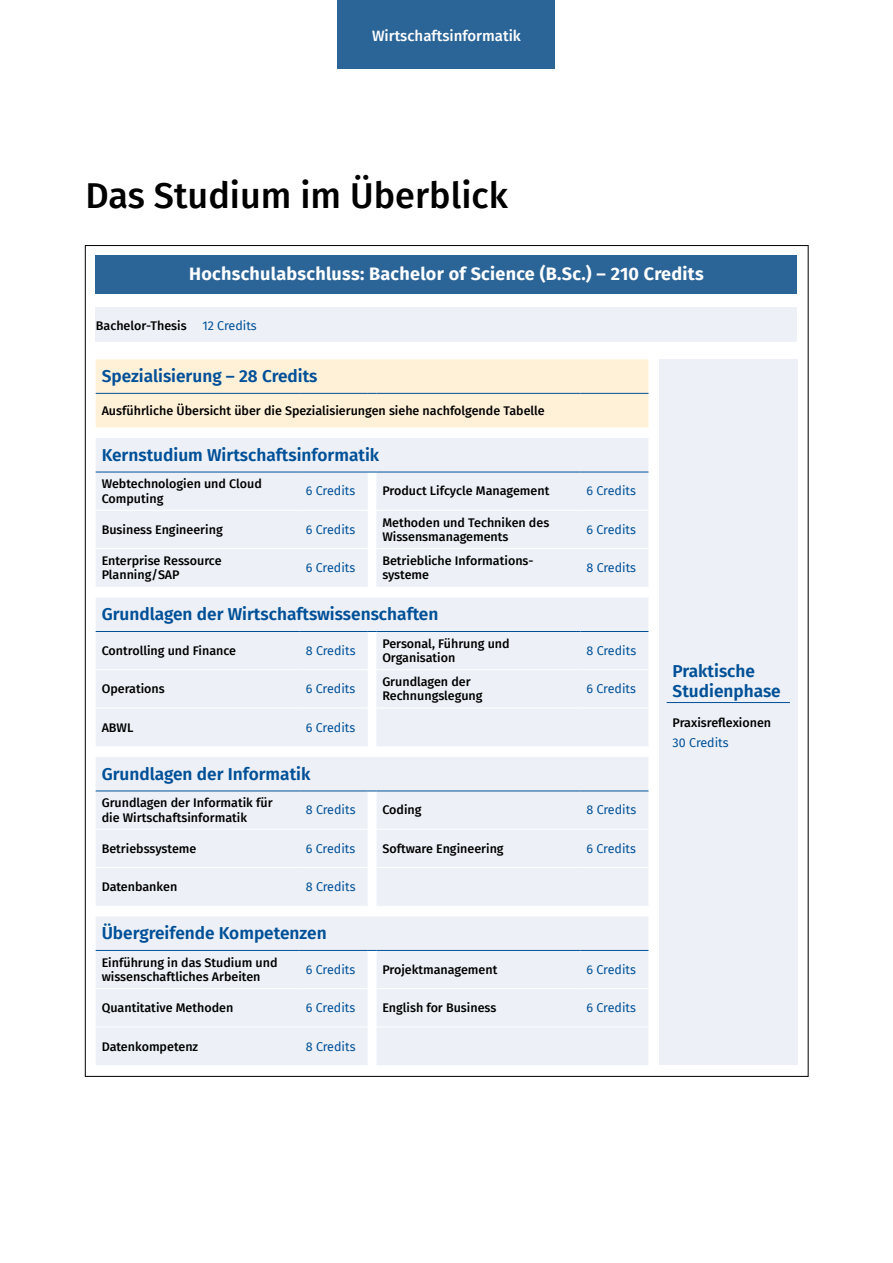
<style>
.page{position:relative;width:893px;height:1263px;background:#fff}
.page>*{position:absolute;margin:0;border:0;box-sizing:border-box;transform-origin:0 0}
.t1{font:500 36px "Fira Sans";color:#000}
.t2{font:700 18px "Fira Sans";letter-spacing:.015em;color:#fff}
.t3{font:600 17.25px/19.5px "Fira Sans";color:#005098}
.t4{font:500 15px "Fira Sans";color:#fff}
.t5{font:500 12.6px/14.2px "Fira Sans";color:#000}
.t6{font:12.6px "Fira Sans";color:#005098}
</style>
<div class="page">
<div style="left:659px;top:359px;width:138px;height:706px;background:#edf1f7"></div>
<div style="left:96px;top:255px;width:701px;height:38px;background:#2b6497"></div>
<div style="left:96px;top:307px;width:701px;height:34px;background:#edf1f7"></div>
<div style="left:96px;top:438px;width:552px;height:627px;background:#edf1f7"></div>
<hr style="left:96px;top:510px;width:204px;height:1px;background:#fff">
<hr style="left:300px;top:510px;width:68px;height:1px;background:#fff">
<hr style="left:96px;top:548px;width:204px;height:1px;background:#fff">
<hr style="left:300px;top:548px;width:68px;height:1px;background:#fff">
<hr style="left:376px;top:510px;width:204px;height:1px;background:#fff">
<hr style="left:580px;top:510px;width:68px;height:1px;background:#fff">
<hr style="left:376px;top:548px;width:204px;height:1px;background:#fff">
<hr style="left:580px;top:548px;width:68px;height:1px;background:#fff">
<hr style="left:96px;top:669px;width:204px;height:1px;background:#fff">
<hr style="left:300px;top:669px;width:68px;height:1px;background:#fff">
<hr style="left:96px;top:708px;width:204px;height:1px;background:#fff">
<hr style="left:300px;top:708px;width:68px;height:1px;background:#fff">
<hr style="left:376px;top:669px;width:204px;height:1px;background:#fff">
<hr style="left:580px;top:669px;width:68px;height:1px;background:#fff">
<hr style="left:96px;top:829px;width:204px;height:1px;background:#fff">
<hr style="left:300px;top:829px;width:68px;height:1px;background:#fff">
<hr style="left:96px;top:867px;width:204px;height:1px;background:#fff">
<hr style="left:300px;top:867px;width:68px;height:1px;background:#fff">
<hr style="left:96px;top:988px;width:204px;height:1px;background:#fff">
<hr style="left:300px;top:988px;width:68px;height:1px;background:#fff">
<hr style="left:96px;top:1026px;width:204px;height:1px;background:#fff">
<hr style="left:300px;top:1026px;width:68px;height:1px;background:#fff">
<hr style="left:376px;top:829px;width:204px;height:1px;background:#fff">
<hr style="left:580px;top:829px;width:68px;height:1px;background:#fff">
<hr style="left:376px;top:867px;width:204px;height:1px;background:#fff">
<hr style="left:580px;top:867px;width:68px;height:1px;background:#fff">
<hr style="left:376px;top:988px;width:204px;height:1px;background:#fff">
<hr style="left:580px;top:988px;width:68px;height:1px;background:#fff">
<hr style="left:376px;top:1026px;width:204px;height:1px;background:#fff">
<hr style="left:580px;top:1026px;width:68px;height:1px;background:#fff">
<hr style="left:96px;top:790px;width:204px;height:1px;background:#005098">
<hr style="left:300px;top:790px;width:68px;height:1px;background:#005098">
<hr style="left:376px;top:790px;width:204px;height:1px;background:#005098">
<hr style="left:580px;top:790px;width:68px;height:1px;background:#005098">
<hr style="left:96px;top:950px;width:204px;height:1px;background:#005098">
<hr style="left:300px;top:950px;width:68px;height:1px;background:#005098">
<svg style="left:368px;top:790px;width:8px;height:275px"></svg>
<hr style="left:376px;top:950px;width:204px;height:1px;background:#005098">
<hr style="left:580px;top:950px;width:68px;height:1px;background:#005098">
<hr style="left:96px;top:631px;width:204px;height:1px;background:#005098">
<hr style="left:300px;top:631px;width:68px;height:1px;background:#005098">
<hr style="left:376px;top:631px;width:204px;height:1px;background:#005098">
<hr style="left:580px;top:631px;width:68px;height:1px;background:#005098">
<hr style="left:96px;top:472px;width:204px;height:1px;background:#005098">
<hr style="left:300px;top:472px;width:68px;height:1px;background:#005098">
<hr style="left:376px;top:472px;width:204px;height:1px;background:#005098">
<hr style="left:580px;top:472px;width:68px;height:1px;background:#005098">
<div style="left:96px;top:359px;width:552px;height:68px;background:#fff1d8"></div>
<hr style="left:376px;top:393px;width:204px;height:1px;background:#005098">
<hr style="left:580px;top:393px;width:68px;height:1px;background:#005098">
<hr style="left:376px;top:708px;width:204px;height:1px;background:#fff">
<hr style="left:580px;top:708px;width:68px;height:1px;background:#fff">
<hr style="left:667px;top:702px;width:123px;height:1px;background:#005098">
<div style="left:338px;top:0;width:217px;height:68px;background:#2b6497"></div>
<p class="t4" style="left:372px;top:24px;width:150px">Wirtschaftsinformatik</p>
<h1 class="t1" style="left:86px;top:166px;width:424px">Das Studium im Überblick</h1>
<h2 class="t2" style="left:189px;top:259px;width:516px">Hochschulabschluss: Bachelor of Science (B.Sc.) – 210 Credits</h2>
<p class="t5" style="left:96px;top:318px;width:92px">Bachelor-Thesis</p>
<p class="t6" style="left:202px;top:316px;width:56px">12 Credits</p>
<h3 class="t3" style="left:102px;top:365px;width:217px">Spezialisierung – 28 Credits</h3>
<p class="t5" style="left:102px;top:403px;width:445px">Ausführliche Übersicht über die Spezialisierungen siehe nachfolgende Tabelle</p>
<h3 class="t3" style="left:102px;top:444px;width:279px">Kernstudium Wirtschaftsinformatik</h3>
<p class="t5" style="left:102px;top:476px;width:162px">Webtechnologien und Cloud<br>Computing</p>
<p class="t6" style="left:306px;top:482px;width:51px">6 Credits</p>
<p class="t5" style="left:382px;top:483px;width:169px">Product Lifcycle Management</p>
<p class="t6" style="left:586px;top:482px;width:51px">6 Credits</p>
<p class="t5" style="left:102px;top:522px;width:123px">Business Engineering</p>
<p class="t6" style="left:306px;top:520px;width:51px">6 Credits</p>
<p class="t5" style="left:382px;top:514px;width:168px">Methoden und Techniken des<br>Wissensmanagements</p>
<p class="t6" style="left:586px;top:520px;width:51px">6 Credits</p>
<p class="t5" style="left:102px;top:554px;width:121px;line-height:13.5px">Enterprise Ressource<br>Planning/SAP</p>
<p class="t6" style="left:306px;top:558px;width:51px">6 Credits</p>
<p class="t5" style="left:382px;top:553px;width:151px">Betriebliche Informations&shy;systeme</p>
<p class="t6" style="left:586px;top:558px;width:51px">8 Credits</p>
<h3 class="t3" style="left:102px;top:603px;width:338px">Grundlagen der Wirtschaftswissenschaften</h3>
<p class="t5" style="left:102px;top:643px;width:136px">Controlling und Finance</p>
<p class="t6" style="left:306px;top:641px;width:51px">8 Credits</p>
<p class="t5" style="left:382px;top:636px;width:129px">Personal, Führung und<br>Organisation</p>
<p class="t6" style="left:586px;top:641px;width:51px">8 Credits</p>
<p class="t5" style="left:102px;top:681px;width:65px">Operations</p>
<p class="t6" style="left:306px;top:679px;width:51px">6 Credits</p>
<p class="t5" style="left:382px;top:674px;width:102px">Grundlagen der<br>Rechnungslegung</p>
<p class="t6" style="left:586px;top:679px;width:51px">6 Credits</p>
<p class="t5" style="left:102px;top:719px;width:33px">ABWL</p>
<p class="t6" style="left:306px;top:718px;width:51px">6 Credits</p>
<h3 class="t3" style="left:102px;top:763px;width:210px">Grundlagen der Informatik</h3>
<p class="t5" style="left:102px;top:795px;width:172px">Grundlagen der Informatik für die Wirtschaftsinformatik</p>
<p class="t6" style="left:306px;top:800px;width:51px">8 Credits</p>
<p class="t5" style="left:382px;top:802px;width:41px">Coding</p>
<p class="t6" style="left:586px;top:800px;width:51px">8 Credits</p>
<p class="t5" style="left:102px;top:840px;width:96px">Betriebssysteme</p>
<p class="t6" style="left:306px;top:839px;width:51px">6 Credits</p>
<p class="t5" style="left:382px;top:840px;width:123px">Software Engineering</p>
<p class="t6" style="left:586px;top:839px;width:51px">6 Credits</p>
<p class="t5" style="left:102px;top:879px;width:77px">Datenbanken</p>
<p class="t6" style="left:306px;top:877px;width:51px">8 Credits</p>
<h3 class="t3" style="left:102px;top:922px;width:227px">Übergreifende Kompetenzen</h3>
<p class="t5" style="left:102px;top:954px;width:177px">Einführung in das Studium und wissenschaftliches Arbeiten</p>
<p class="t6" style="left:306px;top:960px;width:51px">6 Credits</p>
<p class="t5" style="left:382px;top:962px;width:117px">Projektmanagement</p>
<p class="t6" style="left:586px;top:960px;width:51px">6 Credits</p>
<p class="t5" style="left:102px;top:1000px;width:133px">Quantitative Methoden</p>
<p class="t6" style="left:306px;top:998px;width:51px">6 Credits</p>
<p class="t5" style="left:382px;top:1000px;width:116px">English for Business</p>
<p class="t6" style="left:586px;top:998px;width:51px">6 Credits</p>
<p class="t5" style="left:102px;top:1038px;width:98px">Datenkompetenz</p>
<p class="t6" style="left:306px;top:1037px;width:51px">8 Credits</p>
<h3 class="t3" style="left:673px;top:660px;width:110px">Praktische<br>Studienphase</h3>
<p class="t5" style="left:673px;top:715px;width:100px">Praxisreflexionen</p>
<p class="t6" style="left:673px;top:733px;width:58px">30 Credits</p>
</div>
